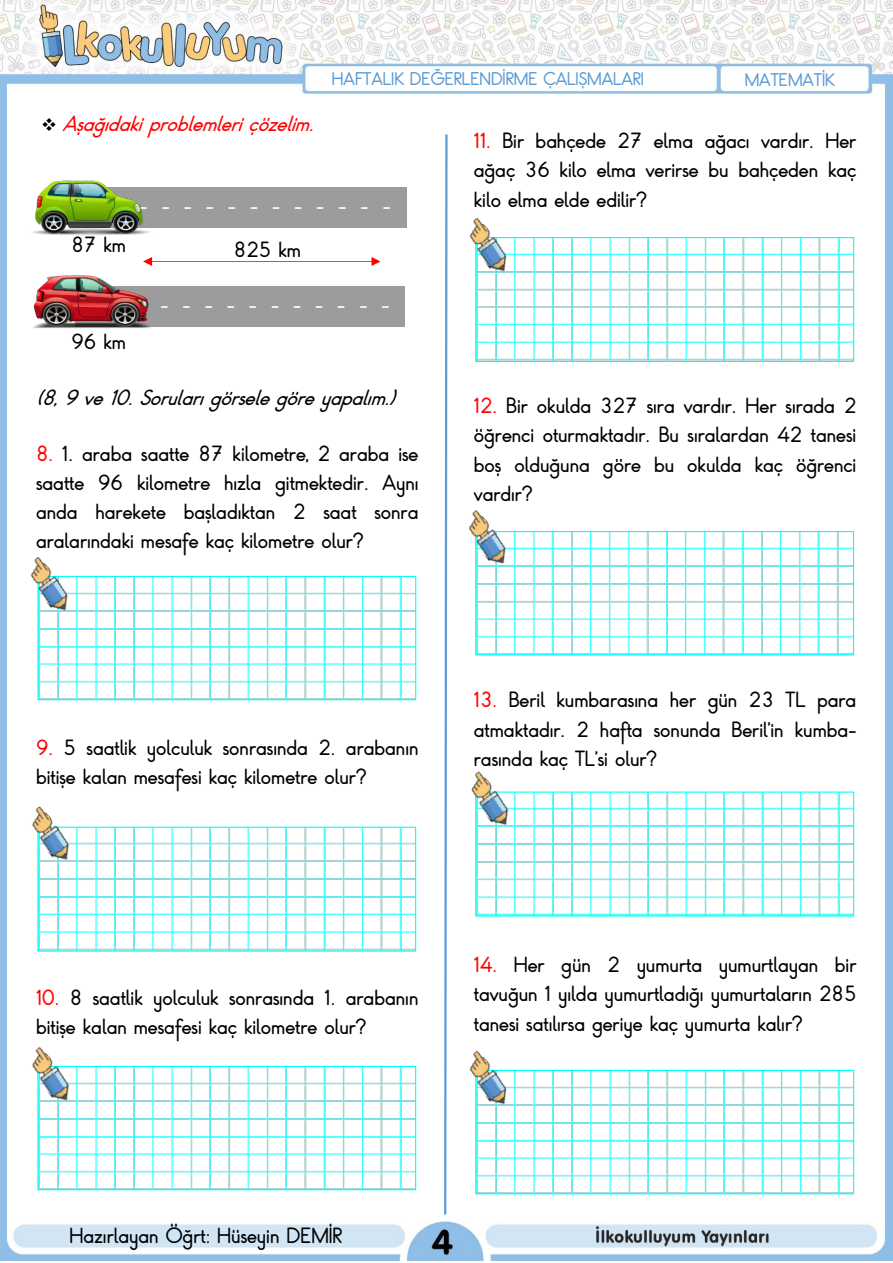
<style>
.page{position:relative;width:893px;height:1263px;background:#fff}
.page>*{position:absolute;margin:0;border:0;box-sizing:border-box;transform-origin:0 0}
.t1{font:18px/29.2px "Kayra Aydin";color:#000;text-align:justify}
.t2{font:italic 18px "Kayra Aydin";color:#000}
.t3{font:italic 18px "Kayra Aydin";color:#f00}
.t4{font:18px "Kayra Aydin";color:#fff}
.t5{font:15px "Kayra Aydin";color:#5b9bd5}
.s1{color:#000}
.s2{color:#f00}
</style>
<div class="page">
<img style="left:0;top:0;width:892px;height:1260px">
<img style="left:304px;top:69px;width:408px;height:21px">
<img style="left:722px;top:70px;width:143px;height:20px">
<div style="left:25px;top:144px;width:405px;height:1065px;background:#fff"></div>
<svg style="left:443px;top:132px;width:6px;height:1085px"></svg>
<img style="left:39px;top:578px;width:375px;height:120px">
<div style="left:37px;top:576px;width:379px;height:124px;border:1px solid #0ff"></div>
<img style="left:20px;top:556px;width:57px;height:60px">
<img style="left:39px;top:829px;width:375px;height:121px">
<div style="left:37px;top:827px;width:379px;height:125px;border:1px solid #0ff"></div>
<img style="left:21px;top:806px;width:58px;height:59px">
<img style="left:39px;top:1068px;width:375px;height:120px">
<div style="left:37px;top:1066px;width:379px;height:124px;border:1px solid #0ff"></div>
<img style="left:21px;top:1046px;width:58px;height:60px">
<div style="left:462px;top:122px;width:406px;height:1095px;background:#fff"></div>
<img style="left:477px;top:239px;width:375px;height:121px">
<div style="left:475px;top:237px;width:379px;height:125px;border:1px solid #0ff"></div>
<img style="left:458px;top:217px;width:58px;height:60px">
<img style="left:477px;top:533px;width:375px;height:120px">
<div style="left:475px;top:531px;width:379px;height:124px;border:1px solid #0ff"></div>
<img style="left:458px;top:509px;width:57px;height:60px">
<img style="left:477px;top:793px;width:375px;height:121px">
<div style="left:475px;top:791px;width:379px;height:125px;border:1px solid #0ff"></div>
<img style="left:460px;top:771px;width:58px;height:59px">
<img style="left:477px;top:1072px;width:375px;height:120px">
<div style="left:475px;top:1070px;width:379px;height:124px;border:1px solid #0ff"></div>
<img style="left:458px;top:1050px;width:58px;height:60px">
<div style="left:77px;top:187px;width:329px;height:41px;background:#9d9c9c"></div>
<img style="left:19px;top:143px;width:137px;height:117px">
<div style="left:76px;top:286px;width:329px;height:41px;background:#9d9c9c"></div>
<img style="left:30px;top:247px;width:124px;height:81px">
<svg style="left:143px;top:257px;width:237px;height:9px"></svg>
<p class="t5" style="left:332px;top:69px;width:313px">HAFTALIK DEĞERLENDİRME ÇALIŞMALARI</p>
<p class="t5" style="left:745px;top:70px;width:92px">MATEMATİK</p>
<p class="t3" style="left:41px;top:111px;width:283px"><span class="s1">❖</span> Aşağıdakiproblemleriçözelim.</p>
<p class="t4" style="left:95px;top:193px;width:297px">- - - - - - - - - - - - - -</p>
<p class="t1" style="left:71px;top:232px;width:56px">87 km</p>
<p class="t1" style="left:234px;top:236px;width:69px">825 km</p>
<p class="t4" style="left:94px;top:292px;width:297px">- - - - - - - - - - - - - -</p>
<p class="t1" style="left:71px;top:329px;width:56px">96 km</p>
<p class="t2" style="left:36px;top:385px;width:369px">(8,9 ve10.Sorularıgörsele göreyapalım.)</p>
<p class="t1" style="left:36px;top:440px;width:384px"><span class="s2">8.</span> 1. araba saatte 87 kilometre, 2 araba ise saatte 96 kilometre hızla gitmektedir. Aynı anda harekete başladıktan 2 saat sonra aralarındaki mesafe kaç kilometre olur?</p>
<p class="t1" style="left:36px;top:734px;width:384px"><span class="s2">9.</span> 5 saatlik yolculuk sonrasında 2. arabanın bitişe kalan mesafesi kaç kilometre olur?</p>
<p class="t1" style="left:474px;top:128px;width:384px"><span class="s2">11.</span> Bir bahçede 27 elma ağacı vardır. Her ağaç 36 kilo elma verirse bu bahçeden kaç kilo elma elde edilir?</p>
<p class="t1" style="left:474px;top:392px;width:384px"><span class="s2">12.</span> Bir okulda 327 sıra vardır. Her sırada 2 öğrenci oturmaktadır. Bu sıralardan 42 tanesi boş olduğuna göre bu okulda kaç öğrenci vardır?</p>
<p class="t1" style="left:474px;top:686px;width:384px"><span class="s2">13.</span> Beril kumbarasına her gün 23 TL para atmaktadır. 2 hafta sonunda Beril’in kumba&shy;rasında kaç TL’si olur?</p>
<p class="t1" style="left:36px;top:984px;width:384px"><span class="s2">10.</span> 8 saatlik yolculuk sonrasında 1. arabanın bitişe kalan mesafesi kaç kilometre olur?</p>
<p class="t1" style="left:474px;top:951px;width:384px"><span class="s2">14.</span> Her gün 2 yumurta yumurtlayan bir tavuğun 1 yılda yumurtladığı yumurtaların 285 tanesi satılırsa geriye kaç yumurta kalır?</p>
<p class="t1" style="left:70px;top:1222px;width:274px">Hazırlayan Öğrt: Hüseyin DEMİR</p>
</div>
